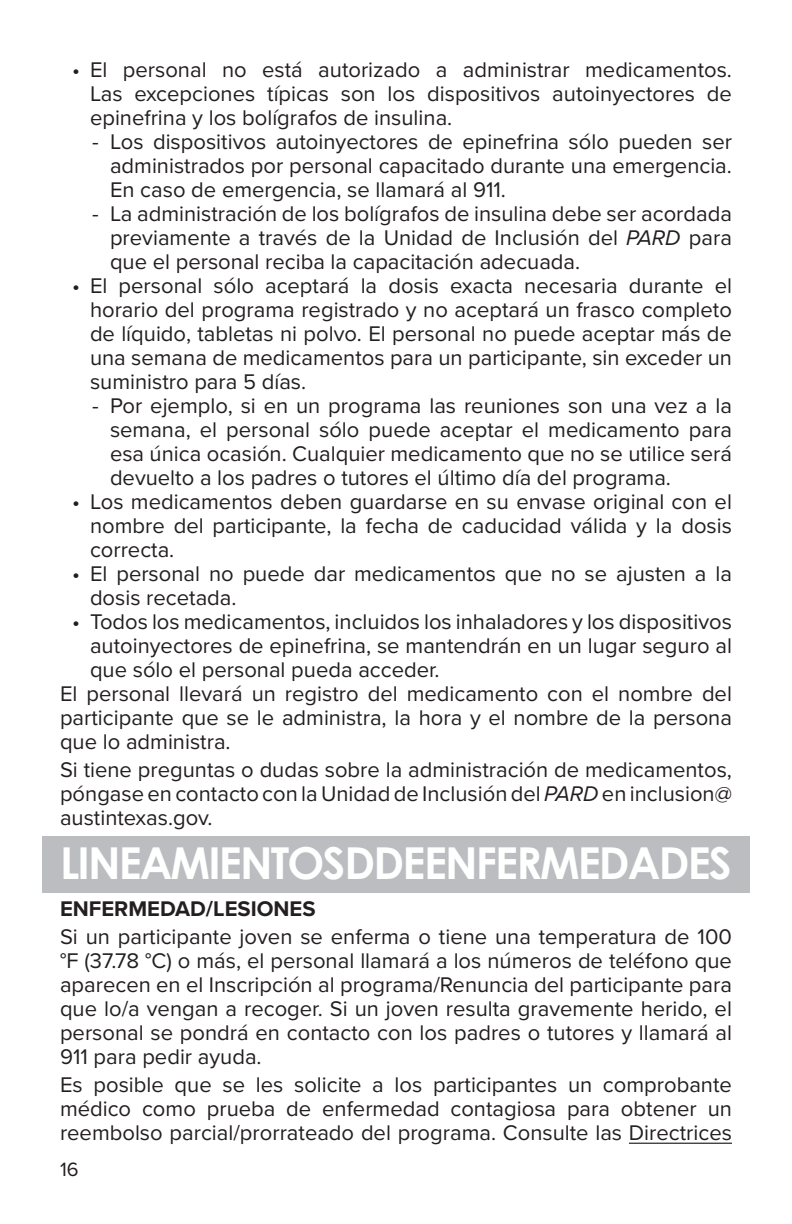
<style>
.page{position:relative;width:792px;height:1224px;background:#fff}
.page>*{position:absolute;margin:0;border:0;box-sizing:border-box;transform-origin:0 0}
.Page_Header_2{font:700 44px "Century Gothic";letter-spacing:-.04em;color:#fff}
.Body_Text{font:22px/24px "Proxima Nova";color:#231f20;text-align:justify}
.t1{font:700 22px "Proxima Nova";color:#231f20}
.t2{font:20px "Proxima Nova";color:#231f20}
.s1{font-style:italic}
</style>
<div class="page">
<div style="left:42px;top:836px;width:708px;height:57px;background:#bcbdc0"></div>
<hr style="left:629px;top:1143px;width:103px;height:1px;background:#231f20">
<p class="Body_Text" style="left:90px;top:57px;width:644px;text-indent:-18px">• El personal no está autorizado a administrar medicamentos.<br>Las excepciones típicas son los dispositivos autoinyectores de epinefrina y los bolígrafos de insulina.</p>
<p class="Body_Text" style="left:110px;top:129px;width:624px;text-indent:-18px">- Los dispositivos autoinyectores de epinefrina sólo pueden ser administrados por personal capacitado durante una emergencia.<br>En caso de emergencia, se llamará al 911.</p>
<p class="Body_Text" style="left:110px;top:201px;width:624px;text-indent:-18px">- La administración de los bolígrafos de insulina debe ser acordada previamente a través de la Unidad de Inclusión del <span class="s1">PARD</span> para que el personal reciba la capacitación adecuada.</p>
<p class="Body_Text" style="left:90px;top:273px;width:644px;text-indent:-18px">• El personal sólo aceptará la dosis exacta necesaria durante el horario del programa registrado y no aceptará un frasco completo de líquido, tabletas ni polvo. El personal no puede aceptar más de una semana de medicamentos para un participante, sin exceder un suministro para 5 días.</p>
<p class="Body_Text" style="left:110px;top:393px;width:624px;text-indent:-18px">- Por ejemplo, si en un programa las reuniones son una vez a la semana, el personal sólo puede aceptar el medicamento para esa única ocasión. Cualquier medicamento que no se utilice será devuelto a los padres o tutores el último día del programa.</p>
<p class="Body_Text" style="left:90px;top:489px;width:644px;text-indent:-18px">• Los medicamentos deben guardarse en su envase original con el nombre del participante, la fecha de caducidad válida y la dosis correcta.</p>
<p class="Body_Text" style="left:90px;top:561px;width:644px;text-indent:-18px">• El personal no puede dar medicamentos que no se ajusten a la dosis recetada.</p>
<p class="Body_Text" style="left:90px;top:609px;width:644px;text-indent:-18px">• Todos los medicamentos, incluidos los inhaladores y los dispositivos autoinyectores de epinefrina, se mantendrán en un lugar seguro al que sólo el personal pueda acceder.</p>
<p class="Body_Text" style="left:60px;top:681px;width:674px">El personal llevará un registro del medicamento con el nombre del participante que se le administra, la hora y el nombre de la persona que lo administra.</p>
<p class="Body_Text" style="left:60px;top:757px;width:673px">Si tiene preguntas o dudas sobre la administración de medicamentos, póngase en contacto con la Unidad de Inclusión del <span class="s1">PARD</span> en inclusion@ austintexas.gov.</p>
<p class="Page_Header_2" style="left:60px;top:830px;width:673px">LINEAMIENTOS DDE ENFERMEDADES</p>
<p class="t1" style="left:60px;top:892px;width:257px">ENFERMEDAD/LESIONES</p>
<p class="Body_Text" style="left:60px;top:923px;width:674px">Si un participante joven se enferma o tiene una temperatura de 100 °F (37.78 °C) o más, el personal llamará a los números de teléfono que aparecen en el Inscripción al programa/Renuncia del participante para que lo/a vengan a recoger. Si un joven resulta gravemente herido, el personal se pondrá en contacto con los padres o tutores y llamará al 911 para pedir ayuda.</p>
<p class="Body_Text" style="left:60px;top:1071px;width:674px">Es posible que se les solicite a los participantes un comprobante médico como prueba de enfermedad contagiosa para obtener un reembolso parcial/prorrateado del programa. Consulte las Directrices</p>
<p class="t2" style="left:60px;top:1154px;width:20px">16</p>
</div>
